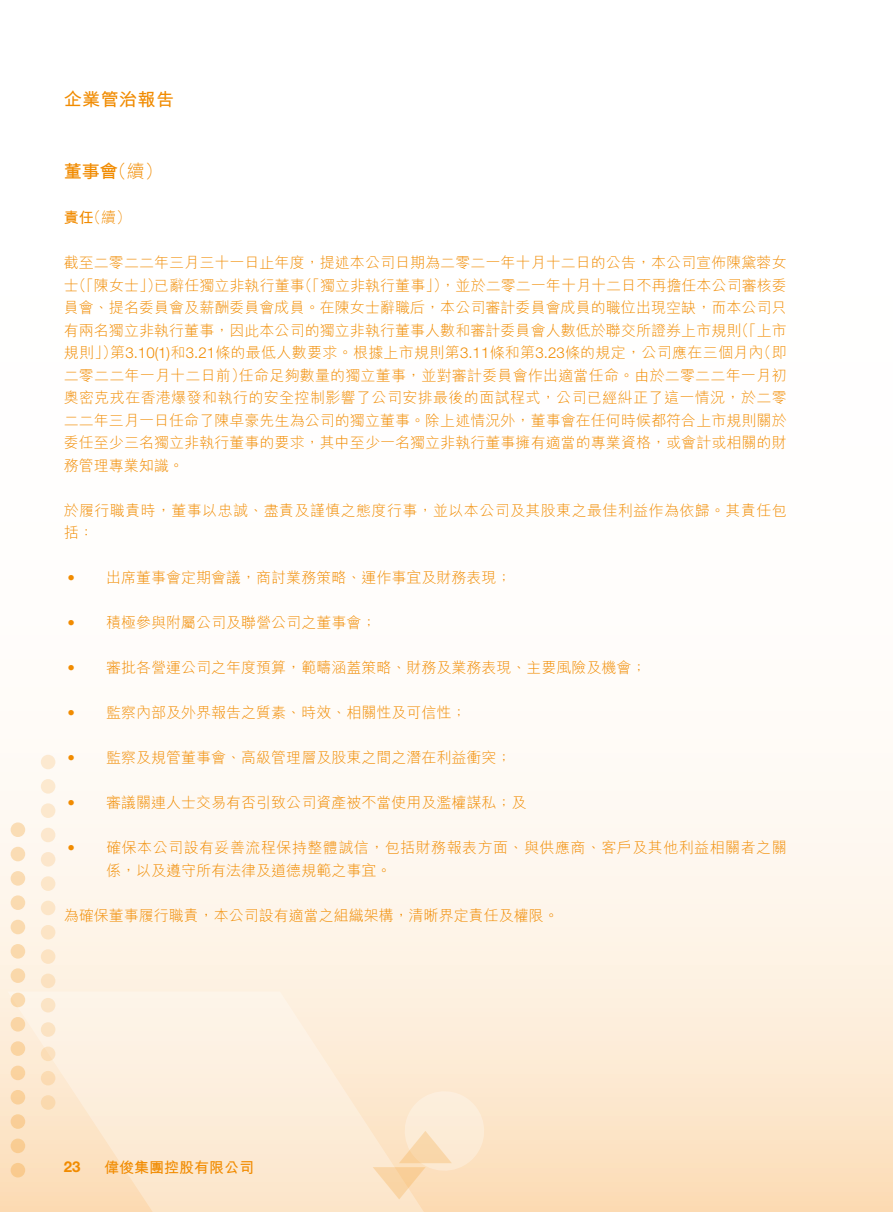
<style>
.page{position:relative;width:893px;height:1212px;background:#fff}
.page>*{position:absolute;margin:0;border:0;box-sizing:border-box;transform-origin:0 0}
.t1{font:700 18px "M Hei HK";letter-spacing:.025em;color:#f18b00}
.t2{font:300 18px "M Hei HK";color:#f18b00}
.t3{font:300 15px/22.5px "M Hei HK";letter-spacing:.005em;color:#f18b00;text-align:right}
.t4{font:300 15px/22.5px "M Hei HK";letter-spacing:.025em;color:#f18b00}
.t5{font:300 15px "M Hei HK";letter-spacing:.03em;color:#f18b00}
.t6{font:700 15px "M Hei HK";color:#f18b00}
.t7{font:300 15px "Helvetica Neue LT Std";color:#f18b00}
.t8{font:700 15px "Helvetica Neue LT Std";color:#f18b00}
.s1{font-family:"Helvetica Neue LT Std"}
</style>
<div class="page">
<svg style="left:0;top:754px;width:893px;height:458px"></svg>
<svg style="left:7px;top:991px;width:437px;height:221px;background:#fcebd6"></svg>
<svg style="left:41px;top:755px;width:14px;height:355px;background:#fcebd6"></svg>
<svg style="left:11px;top:822px;width:14px;height:355px;background:#fbe2c1"></svg>
<svg style="left:373px;top:1091px;width:111px;height:108px;background:#fbe3c6"></svg>
<p class="t1" style="left:64px;top:87px;width:112px">企業管治報告</p>
<p class="t1" style="left:64px;top:158px;width:55px">董事會</p>
<p class="t3" style="left:86px;top:206px;width:46px">（續(</p>
<p class="t2" style="left:109px;top:162px;width:55px">（續(</p>
<p class="t6" style="left:64px;top:207px;width:31px">責任</p>
<p class="t3" style="left:64px;top:251px;width:725px">截至二零二二年三月三十一日止年度，提述本公司日期為二零二一年十月十二日的公告，本公司宣佈陳黛蓉女，並於二零二一年十月十二日不再擔任本公司審核委</p>
<p class="t3" style="left:71px;top:274px;width:92px">（「陳女士」）</p>
<p class="t3" style="left:297px;top:274px;width:152px">（「獨立非執行董事」）</p>
<p class="t3" style="left:154px;top:274px;width:152px">已辭任獨立非執行董事</p>
<p class="t3" style="left:64px;top:274px;width:16px">士</p>
<p class="t3" style="left:64px;top:296px;width:724px">員會、提名委員會及薪酬委員會成員。在陳女士辭職后，本公司審計委員會成員的職位出現空缺，而本公司只</p>
<p class="t3" style="left:734px;top:319px;width:54px">（「上市</p>
<p class="t3" style="left:64px;top:319px;width:679px">有兩名獨立非執行董事，因此本公司的獨立非執行董事人數和審計委員會人數低於聯交所證券上市規則</p>
<p class="t3" style="left:64px;top:341px;width:55px">規則」）</p>
<p class="t3" style="left:756px;top:341px;width:32px">（即</p>
<p class="t3" style="left:110px;top:341px;width:655px">第<span class="s1">3.10</span> 和<span class="s1">)1( 3.21</span>條的最低人數要求。根據上市規則第<span class="s1">3.11</span>條和第<span class="s1">3.23</span>條的規定，公司應在三個月內</p>
<p class="t3" style="left:64px;top:364px;width:724px;text-align:left">二零二二年一月十二日前）<br>奧密克戎在香港爆發和執行的安全控制影響了公司安排最後的面試程式，公司已經糾正了這一情況，於二零二二年三月一日任命了陳卓豪先生為公司的獨立董事。除上述情況外，董事會在任何時候都符合上市規則關於委任至少三名獨立非執行董事的要求，其中至少一名獨立非執行董事擁有適當的專業資格，或會計或相關的財務管理專業知識。</p>
<p class="t4" style="left:64px;top:499px;width:724px">於履行職責時，董事以忠誠、盡責及謹慎之態度行事，並以本公司及其股東之最佳利益作為依歸。其責任包括：</p>
<p class="t3" style="left:106px;top:566px;width:406px">出席董事會定期會議，商討業務策略、運作事宜及財務表現;</p>
<p class="t3" style="left:239px;top:364px;width:549px">任命足夠數量的獨立董事，並對審計委員會作出適當任命。由於二零二二年一月初</p>
<p class="t7" style="left:68px;top:569px;width:9px">•</p>
<p class="t7" style="left:68px;top:614px;width:9px">•</p>
<p class="t3" style="left:106px;top:611px;width:271px">積極參與附屬公司及聯營公司之董事會;</p>
<p class="t7" style="left:68px;top:659px;width:9px">•</p>
<p class="t3" style="left:106px;top:656px;width:541px">審批各營運公司之年度預算，範疇涵蓋策略、財務及業務表現、主要風險及機會;</p>
<p class="t7" style="left:68px;top:704px;width:9px">•</p>
<p class="t3" style="left:106px;top:701px;width:361px">監察內部及外界報告之質素、時效、相關性及可信性;</p>
<p class="t7" style="left:68px;top:749px;width:9px">•</p>
<p class="t3" style="left:106px;top:746px;width:406px">監察及規管董事會、高級管理層及股東之間之潛在利益衝突;</p>
<p class="t7" style="left:68px;top:794px;width:9px">•</p>
<p class="t3" style="left:106px;top:791px;width:421px">審議關連人士交易有否引致公司資產被不當使用及濫權謀私；及</p>
<p class="t7" style="left:68px;top:839px;width:9px">•</p>
<p class="t5" style="left:106px;top:840px;width:682px">確保本公司設有妥善流程保持整體誠信，包括財務報表方面、與供應商、客戶及其他利益相關者之關</p>
<p class="t3" style="left:106px;top:859px;width:286px">係，以及遵守所有法律及道德規範之事宜。</p>
<p class="t3" style="left:64px;top:904px;width:497px">為確保董事履行職責，本公司設有適當之組織架構，清晰界定責任及權限。</p>
<p class="t8" style="left:64px;top:1157px;width:18px">23</p>
<p class="t6" style="left:104px;top:1156px;width:151px">偉俊集團控股有限公司</p>
</div>
